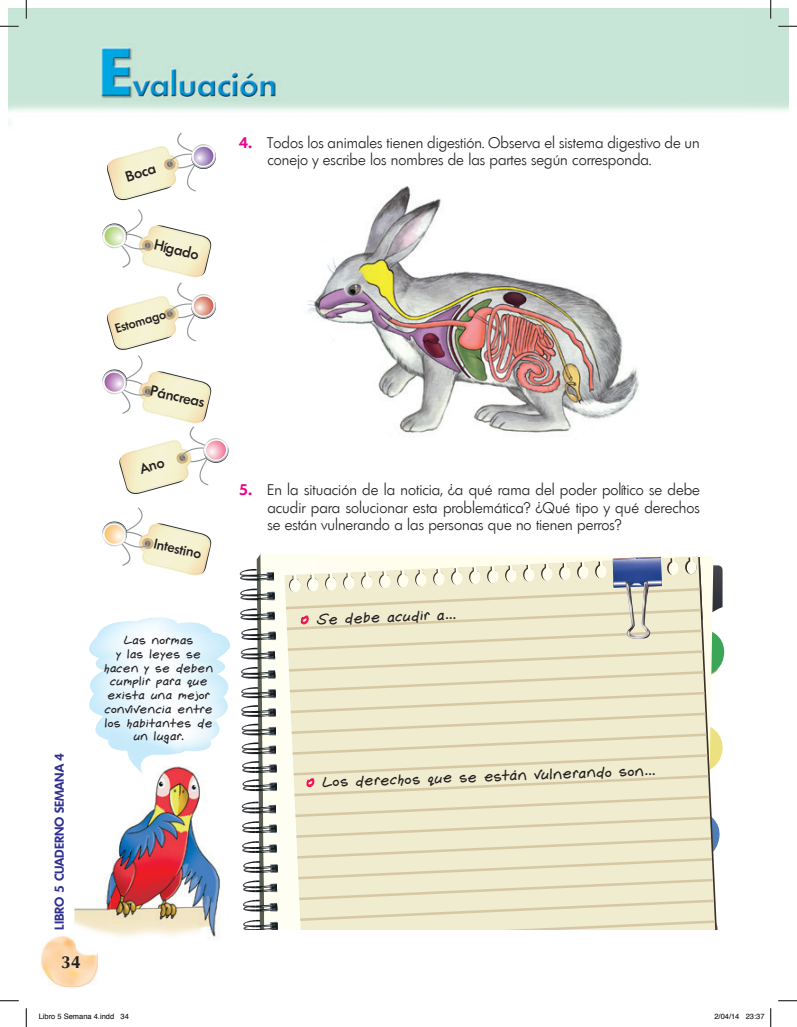
<style>
.page{position:relative;width:797px;height:1027px;background:#fff}
.page>*{position:absolute;margin:0;border:0;box-sizing:border-box;transform-origin:0 0}
.t1{font:700 17.5px "Optima";color:#231f20}
.t2{font:300 15px/17.5px "Limerick";color:#231f20}
.t3{font:15px "Gemelli";color:#231f20}
.t4{font:500 14.38px "Limerick";color:#231f20}
.t5{font:500 13.75px "Limerick";color:#231f20}
.t6{font:12.5px/13.8px "Gemelli";color:#231f20;text-align:center}
.t7{font:600 12.5px "Limerick";color:#2e3092}
.t8{font:500 12.5px "Limerick";color:#231f20}
.t9{font:7.5px "Helvetica";color:#000}
.s1{font-weight:600;color:#ed028c}
</style>
<div class="page">
<img style="left:9px;top:9px;width:779px;height:124px">
<img style="left:41px;top:936px;width:57px;height:51px">
<div style="left:277px;top:554px;width:77px;height:376px;background:#fffef3"></div>
<img style="left:307px;top:186px;width:332px;height:247px">
<svg style="left:107px;top:133px;width:109px;height:68px"></svg>
<svg style="left:102px;top:507px;width:110px;height:69px"></svg>
<img style="left:74px;top:774px;width:146px;height:163px">
<img style="left:74px;top:935px;width:24px;height:14px">
<svg style="left:239px;top:553px;width:38px;height:377px"></svg>
<img style="left:242px;top:920px;width:14px;height:7px">
<svg style="left:89px;top:618px;width:141px;height:156px"></svg>
<svg style="left:286px;top:557px;width:438px;height:373px;background:#eae6cb"></svg>
<svg style="left:0;top:25px;width:19px;height:2px"></svg>
<svg style="left:778px;top:25px;width:19px;height:2px"></svg>
<svg style="left:0;top:1000px;width:19px;height:1px"></svg>
<svg style="left:778px;top:1000px;width:19px;height:1px"></svg>
<svg style="left:25px;top:0;width:2px;height:19px"></svg>
<svg style="left:25px;top:1008px;width:2px;height:19px"></svg>
<svg style="left:770px;top:0;width:1px;height:19px"></svg>
<svg style="left:770px;top:1008px;width:1px;height:19px"></svg>
<svg style="left:102px;top:209px;width:127px;height:285px"></svg>
<p class="t4" style="left:123px;top:168px;width:32px;rotate:-17deg">Boca</p>
<p class="t4" style="left:157px;top:235px;width:47px;rotate:13deg">Hígado</p>
<p class="t8" style="left:113px;top:321px;width:54px;rotate:-17deg">Estomago</p>
<p class="t4" style="left:153px;top:381px;width:57px;rotate:13deg">Páncreas</p>
<p class="t2" style="left:267px;top:134px;width:434px;text-indent:-28px"><span class="s1">4.</span> Todos los animales tienen digestión. Observa el sistema digestivo de un conejo y escribe los nombres de las partes según corresponda.</p>
<p class="t5" style="left:156px;top:534px;width:50px;rotate:13deg">Intestino</p>
<p class="t7" style="left:51px;top:930px;width:179px;rotate:-90deg">LIBRO 5 CUADERNO SEMANA 4</p>
<p class="t1" style="left:61px;top:952px;width:21px">34</p>
<p class="t6" style="left:104px;top:633px;width:111px">Las normas<br>y las leyes se hacen y se deben cumplir para que exista una mejor convivencia entre los habitantes de un lugar.</p>
<p class="t2" style="left:267px;top:481px;width:434px;text-align:justify;text-indent:-28px"><span class="s1">5.</span> En la situación de la noticia, ¿a qué rama del poder político se debe acudir para solucionar esta problemática? ¿Qué tipo y qué derechos se están vulnerando a las personas que no tienen perros?</p>
<p class="t3" style="left:317px;top:610px;width:141px;rotate:-2deg">Se debe acudir a...</p>
<p class="t3" style="left:322px;top:773px;width:335px;rotate:-2deg">Los derechos que se están vulnerando son...</p>
<p class="t9" style="left:39px;top:1011px;width:92px">Libro 5 Semana 4.indd 34</p>
<p class="t9" style="left:714px;top:1011px;width:52px">2/04/14 23:37</p>
</div>
